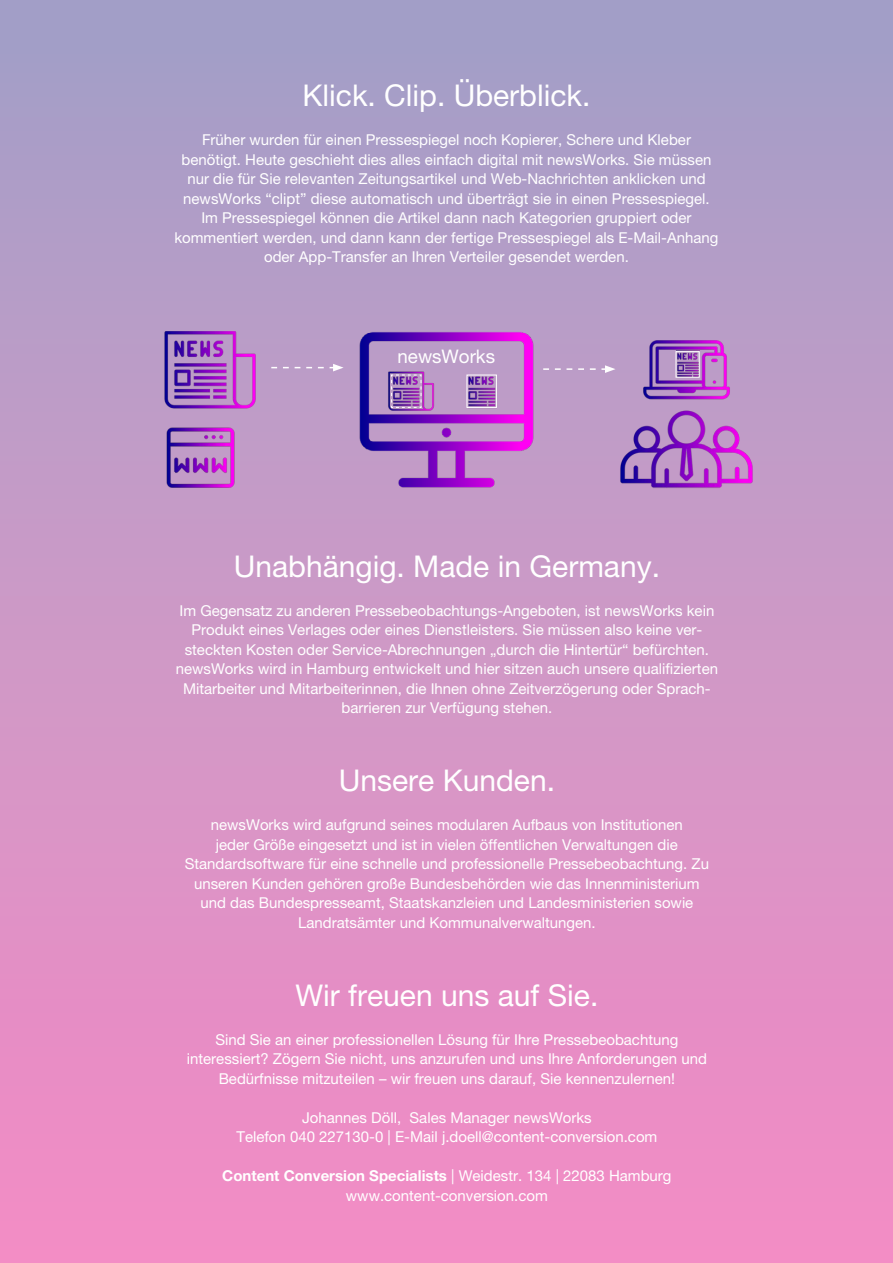
<style>
.page{position:relative;width:893px;height:1263px;background:#fff}
.page>*{position:absolute;margin:0;border:0;box-sizing:border-box;transform-origin:0 0}
.t1{font:30px "Helvetica Neue LT Pro";color:#fff}
.t2{font:18.75px "Helvetica Neue LT Pro";color:#fff}
.t3{font:15px/19.5px "Helvetica Neue LT Pro";color:#fff;text-align:center}
.s1{font-weight:700}
</style>
<div class="page">
<div style="left:0;top:0;width:893px;height:1263px;background:linear-gradient(to bottom,#a2a1c8,#f78cc5)"></div>
<img style="left:638px;top:320px;width:98px;height:74px">
<img style="left:337px;top:300px;width:219px;height:218px">
<img style="left:159px;top:319px;width:102px;height:102px">
<img style="left:163px;top:421px;width:74px;height:73px">
<img style="left:617px;top:394px;width:139px;height:102px">
<svg style="left:271px;top:364px;width:73px;height:7px"></svg>
<svg style="left:543px;top:365px;width:72px;height:8px"></svg>
<img style="left:386px;top:366px;width:51px;height:51px">
<svg style="left:391px;top:374px;width:31px;height:34px"></svg>
<div style="left:467px;top:375px;width:30px;height:33px;border:1px solid #fff"></div>
<img style="left:468px;top:374px;width:29px;height:34px">
<div style="left:676px;top:351px;width:23px;height:26px;border:1px solid #fff"></div>
<img style="left:677px;top:351px;width:22px;height:27px">
<h1 class="t1" style="left:303px;top:78px;width:289px">Klick. Clip. Überblick.</h1>
<p class="t3" style="left:174px;top:130px;width:546px">Früher wurden für einen Pressespiegel noch Kopierer, Schere und Kleber benötigt. Heute geschieht dies alles einfach digital mit newsWorks. Sie müssen nur die für Sie relevanten Zeitungsartikel und Web-Nachrichten anklicken und newsWorks “clipt” diese automatisch und überträgt sie in einen Pressespiegel.<br>Im Pressespiegel können die Artikel dann nach Kategorien gruppiert oder kommentiert werden, und dann kann der fertige Pressespiegel als E-Mail-Anhang oder App-Transfer an Ihren Verteiler gesendet werden.</p>
<p class="t2" style="left:397px;top:345px;width:99px">newsWorks</p>
<h1 class="t1" style="left:234px;top:548px;width:428px">Unabhängig. Made in Germany.</h1>
<p class="t3" style="left:176px;top:601px;width:544px">Im Gegensatz zu anderen Pressebeobachtungs-Angeboten, ist newsWorks kein Produkt eines Verlages oder eines Dienstleisters. Sie müssen also keine ver&shy;steckten Kosten oder Service-Abrechnungen „durch die Hintertür“ befürchten. newsWorks wird in Hamburg entwickelt und hier sitzen auch unsere qualifizierten Mitarbeiter und Mitarbeiterinnen, die Ihnen ohne Zeitverzögerung oder Sprach&shy;barrieren zur Verfügung stehen.</p>
<h1 class="t1" style="left:339px;top:763px;width:218px">Unsere Kunden.</h1>
<p class="t3" style="left:185px;top:815px;width:526px">newsWorks wird aufgrund seines modularen Aufbaus von Institutionen<br>jeder Größe eingesetzt und ist in vielen öffentlichen Verwaltungen die Standardsoftware für eine schnelle und professionelle Pressebeobachtung. Zu unseren Kunden gehören große Bundesbehörden wie das Innenministerium und das Bundespresseamt, Staatskanzleien und Landesministerien sowie Landratsämter und Kommunalverwaltungen.</p>
<h1 class="t1" style="left:295px;top:977px;width:304px">Wir freuen uns auf Sie.</h1>
<p class="t3" style="left:187px;top:1030px;width:522px">Sind Sie an einer professionellen Lösung für Ihre Pressebeobachtung interessiert? Zögern Sie nicht, uns anzurufen und uns Ihre Anforderungen und<br>Bedürfnisse mitzuteilen – wir freuen uns darauf, Sie kennenzulernen!</p>
<p class="t3" style="left:236px;top:1108px;width:423px">Johannes Döll, Sales Manager newsWorks<br>Telefon 040 227130-0 | E-Mail j.doell@content-conversion.com</p>
<p class="t3" style="left:222px;top:1166px;width:451px"><span class="s1">Content Conversion Specialists</span> | Weidestr. 134 | 22083 Hamburg www.content-conversion.com</p>
</div>
